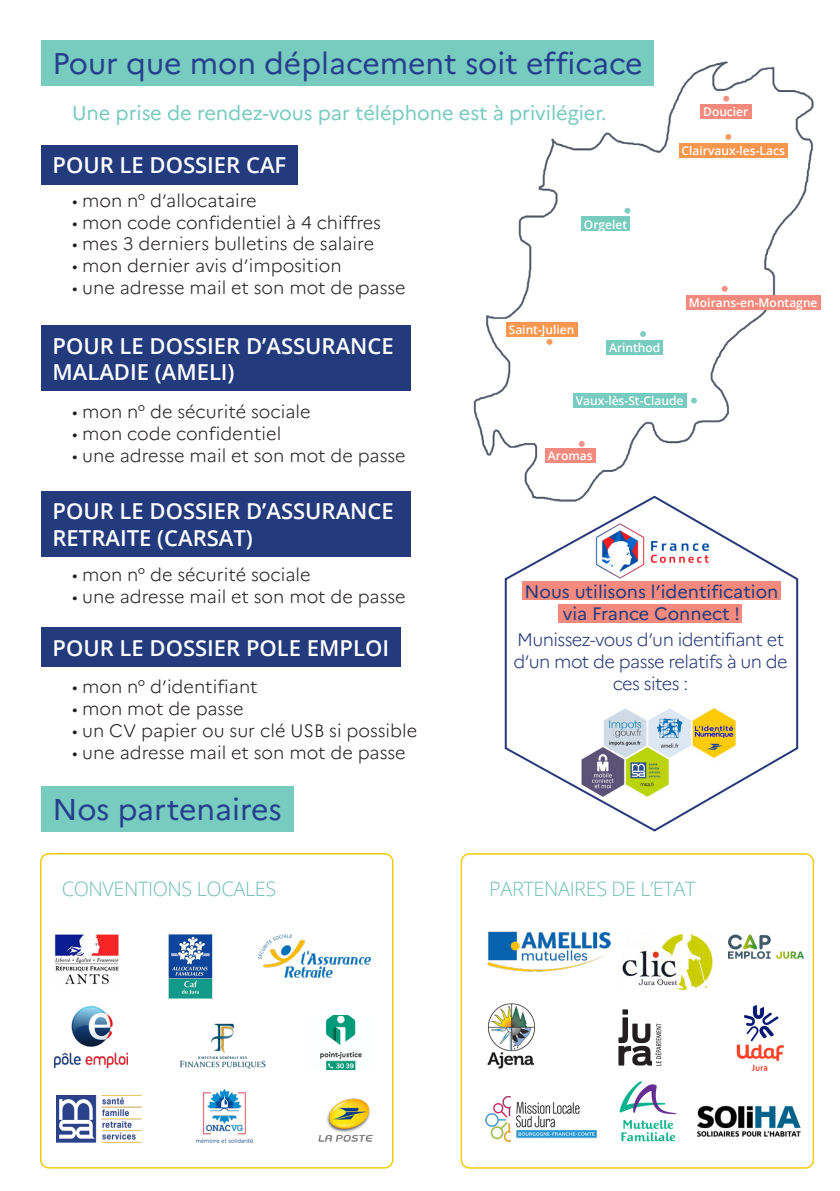
<style>
.page{position:relative;width:840px;height:1191px;background:#fff}
.page>*{position:absolute;margin:0;border:0;box-sizing:border-box;transform-origin:0 0}
.t1{font:30px "Marianne";color:#253f8e}
.t2{font:600 22px "Open Sans";color:#fff}
.t3{font:20px "Marianne";letter-spacing:-.005em;color:#78cbbf}
.t4{font:300 19.8px "Open Sans";letter-spacing:-.02em;color:#70bfb5}
.t5{font:300 18px "Marianne";color:#231f20}
.t6{font:300 18px/22px "Marianne";letter-spacing:-.03em;color:#263879;text-align:center}
.t7{font:18px "Marianne";color:#233b7d}
.t8{font:600 12px "Open Sans";color:#fff}
</style>
<div class="page">
<div style="left:41px;top:145px;width:256px;height:40px;background:#233b7d"></div>
<div style="left:41px;top:627px;width:359px;height:40px;background:#233b7d"></div>
<div style="left:41px;top:325px;width:369px;height:66px;background:#233b7d"></div>
<div style="left:41px;top:491px;width:369px;height:66px;background:#233b7d"></div>
<img style="left:458px;top:54px;width:361px;height:440px">
<div style="left:505px;top:322px;width:72px;height:15px;background:#f7964e"></div>
<svg style="left:546px;top:339px;width:6px;height:6px"></svg>
<div style="left:544px;top:448px;width:51px;height:15px;background:#f48a7d"></div>
<svg style="left:578px;top:441px;width:6px;height:6px"></svg>
<div style="left:580px;top:216px;width:49px;height:15px;background:#78cbbf"></div>
<svg style="left:624px;top:208px;width:6px;height:6px"></svg>
<div style="left:606px;top:340px;width:57px;height:15px;background:#78cbbf"></div>
<div style="left:572px;top:393px;width:114px;height:15px;background:#78cbbf"></div>
<svg style="left:639px;top:331px;width:6px;height:6px"></svg>
<svg style="left:690px;top:397px;width:6px;height:6px"></svg>
<div style="left:685px;top:294px;width:134px;height:15px;background:#f48a7d"></div>
<svg style="left:721px;top:286px;width:6px;height:6px"></svg>
<div style="left:678px;top:143px;width:109px;height:15px;background:#f7964e"></div>
<svg style="left:725px;top:134px;width:6px;height:6px"></svg>
<div style="left:41px;top:40px;width:612px;height:45px;background:#78cbbf"></div>
<div style="left:41px;top:786px;width:252px;height:45px;background:#78cbbf"></div>
<svg style="left:504px;top:494px;width:294px;height:338px"></svg>
<img style="left:56px;top:1095px;width:86px;height:48px">
<img style="left:318px;top:1098px;width:55px;height:44px">
<img style="left:180px;top:1023px;width:85px;height:46px">
<img style="left:55px;top:934px;width:64px;height:51px">
<img style="left:196px;top:1089px;width:56px;height:53px">
<img style="left:168px;top:933px;width:46px;height:67px">
<img style="left:54px;top:1006px;width:73px;height:61px">
<img style="left:258px;top:934px;width:114px;height:44px">
<img style="left:485px;top:1096px;width:112px;height:46px">
<img style="left:696px;top:1105px;width:105px;height:32px">
<img style="left:487px;top:1003px;width:48px;height:66px">
<img style="left:622px;top:934px;width:91px;height:56px">
<img style="left:728px;top:934px;width:76px;height:25px">
<img style="left:487px;top:931px;width:122px;height:41px">
<img style="left:619px;top:1081px;width:58px;height:61px">
<img style="left:320px;top:1015px;width:42px;height:54px">
<div style="left:40px;top:853px;width:353px;height:315px;border:1px solid #f4c900;border-radius:8px"></div>
<div style="left:460px;top:853px;width:353px;height:315px;border:1px solid #f4c900;border-radius:8px"></div>
<div style="left:700px;top:104px;width:51px;height:15px;background:#f48a7d"></div>
<svg style="left:722px;top:96px;width:6px;height:6px"></svg>
<svg style="left:618px;top:1009px;width:42px;height:56px"></svg>
<img style="left:736px;top:1005px;width:49px;height:66px">
<p class="t1" style="left:53px;top:45px;width:591px">Pour que mon déplacement soit efficace</p>
<p class="t3" style="left:72px;top:100px;width:536px">Une prise de rendez-vous par téléphone est à privilégier.</p>
<p class="t2" style="left:53px;top:150px;width:235px">POUR LE DOSSIER CAF</p>
<p class="t5" style="left:72px;top:190px;width:186px">• mon n° d’allocataire</p>
<p class="t5" style="left:72px;top:211px;width:310px">• mon code confidentiel à 4 chiffres</p>
<p class="t5" style="left:72px;top:233px;width:303px">• mes 3 derniers bulletins de salaire</p>
<p class="t5" style="left:72px;top:255px;width:271px">• mon dernier avis d’imposition</p>
<p class="t5" style="left:72px;top:277px;width:335px">• une adresse mail et son mot de passe</p>
<p class="t2" style="left:53px;top:330px;width:342px">POUR LE DOSSIER D’ASSURANCE</p>
<p class="t2" style="left:53px;top:357px;width:183px">MALADIE (AMELI)</p>
<p class="t8" style="left:583px;top:216px;width:45px">Orgelet</p>
<p class="t8" style="left:508px;top:321px;width:67px">Saint-Julien</p>
<p class="t8" style="left:608px;top:339px;width:53px">Arinthod</p>
<p class="t8" style="left:702px;top:104px;width:47px">Doucier</p>
<p class="t8" style="left:681px;top:142px;width:105px">Clairvaux-les-Lacs</p>
<p class="t8" style="left:688px;top:294px;width:130px">Moirans-en-Montagne</p>
<p class="t5" style="left:72px;top:401px;width:240px">• mon n° de sécurité sociale</p>
<p class="t5" style="left:72px;top:423px;width:210px">• mon code confidentiel</p>
<p class="t5" style="left:72px;top:445px;width:335px">• une adresse mail et son mot de passe</p>
<p class="t2" style="left:53px;top:496px;width:342px">POUR LE DOSSIER D’ASSURANCE</p>
<p class="t2" style="left:53px;top:523px;width:202px">RETRAITE (CARSAT)</p>
<p class="t5" style="left:72px;top:563px;width:240px">• mon n° de sécurité sociale</p>
<p class="t5" style="left:72px;top:585px;width:335px">• une adresse mail et son mot de passe</p>
<p class="t2" style="left:53px;top:632px;width:338px">POUR LE DOSSIER POLE EMPLOI</p>
<p class="t5" style="left:72px;top:675px;width:187px">• mon n° d’identifiant</p>
<p class="t5" style="left:72px;top:697px;width:173px">• mon mot de passe</p>
<p class="t5" style="left:72px;top:719px;width:346px">• un CV papier ou sur clé USB si possible</p>
<p class="t5" style="left:72px;top:741px;width:335px">• une adresse mail et son mot de passe</p>
<p class="t1" style="left:53px;top:791px;width:231px">Nos partenaires</p>
<p class="t8" style="left:575px;top:392px;width:109px">Vaux-lès-St-Claude</p>
<p class="t8" style="left:547px;top:448px;width:46px">Aromas</p>
<p class="t7" style="left:524px;top:580px;width:255px">Nous utilisons l’identification</p>
<p class="t7" style="left:562px;top:602px;width:179px">via France Connect !</p>
<p class="t6" style="left:513px;top:629px;width:275px">Munissez-vous d’un identifiant et d’un mot de passe relatifs à un de ces sites :</p>
<p class="t4" style="left:62px;top:875px;width:216px">CONVENTIONS LOCALES</p>
<p class="t4" style="left:489px;top:875px;width:208px">PARTENAIRES DE L’ETAT</p>
</div>
